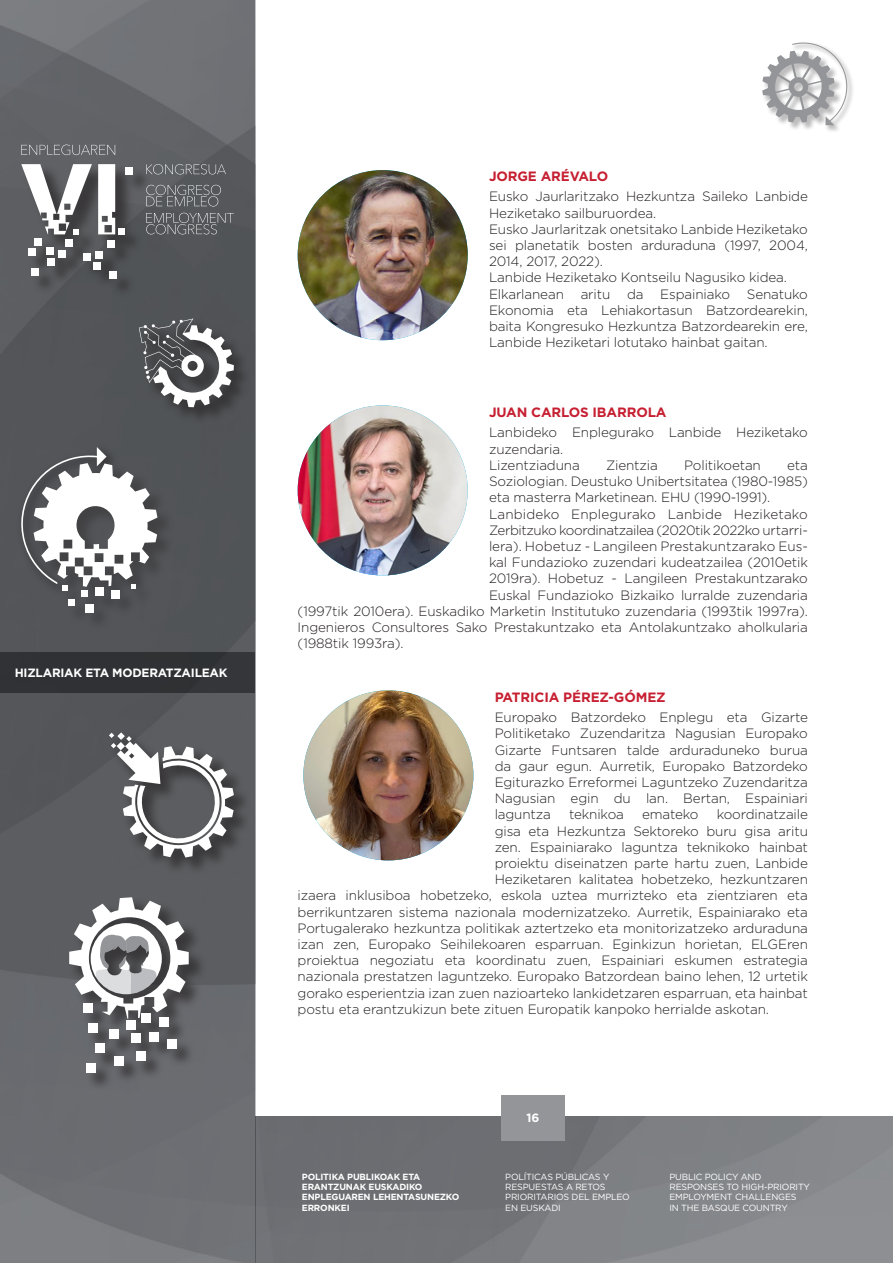
<style>
.page{position:relative;width:893px;height:1263px;background:#fff}
.page>*{position:absolute;margin:0;border:0;box-sizing:border-box;transform-origin:0 0}
.t1{font:300 13.5px/16.2px "Gotham";letter-spacing:-.01em;color:#231f20;text-align:justify}
.t2{font:700 13.5px "Gotham";letter-spacing:-.01em;color:#c61f31}
.t3{font:300 13.5px "Gotham";letter-spacing:-.03em;color:#231f20}
.t4{font:300 13.5px "Gotham";letter-spacing:.01em;color:#231f20}
.t5{font:700 12px "Gotham";letter-spacing:-.02em;color:#fff}
.t6{font:8.85px/10.2px "Gotham";letter-spacing:-.02em;color:#fff}
.t7{font:700 8.85px/10.2px "Gotham";letter-spacing:-.02em;color:#fff}
</style>
<div class="page">
<img style="left:255px;top:1116px;width:638px;height:147px">
<img style="left:0;top:0;width:255px;height:1263px">
<div style="left:22px;top:164px;width:130px;height:134px;background:#231f20;opacity:.6"></div>
<div style="left:125px;top:167px;width:8px;height:7px;background:#fff"></div>
<div style="left:66px;top:239px;width:7px;height:7px;background:#fff"></div>
<svg style="left:21px;top:164px;width:71px;height:71px"></svg>
<div style="left:28px;top:248px;width:8px;height:8px;background:#fff"></div>
<div style="left:32px;top:268px;width:7px;height:7px;background:#fff"></div>
<div style="left:58px;top:250px;width:8px;height:7px;background:#fff"></div>
<div style="left:34px;top:239px;width:8px;height:7px;background:#fff"></div>
<div style="left:46px;top:248px;width:8px;height:7px;background:#fff"></div>
<div style="left:48px;top:259px;width:7px;height:7px;background:#fff"></div>
<div style="left:107px;top:240px;width:8px;height:7px;background:#fff"></div>
<div style="left:110px;top:271px;width:7px;height:8px;background:#fff"></div>
<div style="left:83px;top:253px;width:7px;height:8px;background:#fff"></div>
<svg style="left:98px;top:164px;width:27px;height:70px"></svg>
<div style="left:95px;top:251px;width:7px;height:7px;background:#fff"></div>
<div style="left:93px;top:262px;width:8px;height:7px;background:#fff"></div>
<svg style="left:21px;top:145px;width:94px;height:10px"></svg>
<svg style="left:146px;top:164px;width:80px;height:10px"></svg>
<svg style="left:146px;top:185px;width:75px;height:21px;background:#6c6e71"></svg>
<svg style="left:146px;top:213px;width:88px;height:21px;background:#67696c"></svg>
<div style="left:138px;top:318px;width:114px;height:107px;background:#231f20;opacity:.6"></div>
<svg style="left:139px;top:318px;width:95px;height:89px"></svg>
<div style="left:68px;top:896px;width:139px;height:194px;background:#231f20;opacity:.6"></div>
<div style="left:159px;top:1017px;width:10px;height:10px;background:#fff"></div>
<div style="left:167px;top:1039px;width:10px;height:10px;background:#fff"></div>
<div style="left:95px;top:1043px;width:10px;height:10px;background:#fff"></div>
<div style="left:110px;top:1029px;width:9px;height:10px;background:#fff"></div>
<div style="left:114px;top:1056px;width:10px;height:10px;background:#fff"></div>
<div style="left:86px;top:1063px;width:10px;height:9px;background:#fff"></div>
<div style="left:88px;top:1022px;width:9px;height:10px;background:#fff"></div>
<div style="left:149px;top:1032px;width:10px;height:9px;background:#fff"></div>
<div style="left:131px;top:1033px;width:9px;height:10px;background:#fff"></div>
<div style="left:126px;top:1020px;width:10px;height:9px;background:#fff"></div>
<div style="left:141px;top:1013px;width:10px;height:10px;background:#fff"></div>
<div style="left:136px;top:1051px;width:10px;height:10px;background:#fff"></div>
<svg style="left:69px;top:897px;width:120px;height:122px"></svg>
<div style="left:16px;top:443px;width:104px;height:154px;background:#535559"></div>
<div style="left:33px;top:462px;width:142px;height:168px;background:#525457"></div>
<div style="left:68px;top:599px;width:7px;height:7px;background:#fff"></div>
<div style="left:85px;top:604px;width:9px;height:9px;background:#fff"></div>
<div style="left:111px;top:590px;width:9px;height:8px;background:#fff"></div>
<svg style="left:21px;top:447px;width:136px;height:150px"></svg>
<div style="left:108px;top:732px;width:143px;height:143px;background:#231f20;opacity:.6"></div>
<svg style="left:109px;top:732px;width:125px;height:125px"></svg>
<div style="left:501px;top:1095px;width:64px;height:45px;background:#939598"></div>
<div style="left:762px;top:50px;width:81px;height:81px;background:#231f20;opacity:.3"></div>
<svg style="left:762px;top:42px;width:90px;height:83px"></svg>
<div style="left:0;top:652px;width:255px;height:41px;background:#2f3135"></div>
<img style="left:298px;top:170px;width:170px;height:170px;border-radius:85px">
<img style="left:298px;top:405px;width:170px;height:170px;border-radius:85px">
<img style="left:303px;top:690px;width:170px;height:170px;border-radius:85px">
<p class="t5" style="left:15px;top:665px;width:214px">HIZLARIAK ETA MODERATZAILEAK</p>
<p class="t2" style="left:489px;top:167px;width:121px">JORGE ARÉVALO</p>
<p class="t1" style="left:489px;top:188px;width:320px">Eusko Jaurlaritzako Hezkuntza Saileko Lanbide<br>Heziketako sailburuordea.</p>
<p class="t1" style="left:489px;top:220px;width:320px">Eusko Jaurlaritzak onetsitako Lanbide Heziketako sei planetatik bosten arduraduna (1997, 2004, 2014, 2017, 2022).</p>
<p class="t1" style="left:489px;top:269px;width:299px">Lanbide Heziketako Kontseilu Nagusiko kidea.</p>
<p class="t1" style="left:489px;top:285px;width:320px">Elkarlanean aritu da Espainiako Senatuko Ekonomia eta Lehiakortasun Batzordearekin, baita Kongresuko Hezkuntza Batzordearekin ere, Lanbide Heziketari lotutako hainbat gaitan.</p>
<p class="t2" style="left:489px;top:403px;width:179px">JUAN CARLOS IBARROLA</p>
<p class="t1" style="left:489px;top:424px;width:320px">Lanbideko Enplegurako Lanbide Heziketako zuzendaria.</p>
<p class="t1" style="left:489px;top:457px;width:92px">Lizentziaduna</p>
<p class="t1" style="left:606px;top:457px;width:53px">Zientzia</p>
<p class="t1" style="left:684px;top:457px;width:78px">Politikoetan</p>
<p class="t1" style="left:489px;top:457px;width:320px;text-indent:298px">eta Soziologian. Deustuko Unibertsitatea (1980-1985) eta masterra Marketinean. EHU (1990-1991).</p>
<p class="t4" style="left:489px;top:505px;width:320px">Lanbideko Enplegurako Lanbide Heziketako</p>
<p class="t3" style="left:489px;top:521px;width:320px">Zerbitzuko koordinatzailea (2020tik 2022ko urtarri-</p>
<p class="t1" style="left:489px;top:538px;width:320px">lera). Hobetuz - Langileen Prestakuntzarako Eus-</p>
<p class="t1" style="left:489px;top:554px;width:320px">kal Fundazioko zuzendari kudeatzailea (2010etik</p>
<p class="t1" style="left:489px;top:570px;width:320px">2019ra). Hobetuz - Langileen Prestakuntzarako</p>
<p class="t1" style="left:489px;top:586px;width:320px">Euskal Fundazioko Bizkaiko lurralde zuzendaria</p>
<p class="t1" style="left:298px;top:602px;width:512px">(1997tik 2010era). Euskadiko Marketin Institutuko zuzendaria (1993tik 1997ra).</p>
<p class="t1" style="left:298px;top:619px;width:512px">Ingenieros Consultores Sako Prestakuntzako eta Antolakuntzako aholkularia</p>
<p class="t1" style="left:298px;top:635px;width:107px">(1988tik 1993ra).</p>
<p class="t2" style="left:495px;top:688px;width:173px">PATRICIA PÉREZ-GÓMEZ</p>
<p class="t1" style="left:495px;top:709px;width:315px">Europako Batzordeko Enplegu eta Gizarte Politiketako Zuzendaritza Nagusian Europako Gizarte Funtsaren talde arduraduneko burua da gaur egun. Aurretik, Europako Batzordeko Egiturazko Erreformei Laguntzeko Zuzendaritza Nagusian egin du lan. Bertan, Espainiari laguntza</p>
<p class="t1" style="left:569px;top:806px;width:56px">teknikoa</p>
<p class="t1" style="left:642px;top:806px;width:58px">emateko</p>
<p class="t1" style="left:717px;top:806px;width:93px">koordinatzaile</p>
<p class="t1" style="left:495px;top:822px;width:315px">gisa eta Hezkuntza Sektoreko buru gisa aritu</p>
<p class="t1" style="left:495px;top:839px;width:315px">zen. Espainiarako laguntza teknikoko hainbat</p>
<p class="t1" style="left:495px;top:855px;width:315px">proiektu diseinatzen parte hartu zuen, Lanbide</p>
<p class="t1" style="left:495px;top:871px;width:315px">Heziketaren kalitatea hobetzeko, hezkuntzaren</p>
<p class="t1" style="left:298px;top:887px;width:512px">izaera inklusiboa hobetzeko, eskola uztea murrizteko eta zientziaren eta</p>
<p class="t1" style="left:298px;top:903px;width:512px">berrikuntzaren sistema nazionala modernizatzeko. Aurretik, Espainiarako eta</p>
<p class="t1" style="left:298px;top:920px;width:512px">Portugalerako hezkuntza politikak aztertzeko eta monitorizatzeko arduraduna</p>
<p class="t1" style="left:298px;top:936px;width:512px">izan zen, Europako Seihilekoaren esparruan. Eginkizun horietan, ELGEren</p>
<p class="t1" style="left:298px;top:952px;width:512px">proiektua negoziatu eta koordinatu zuen, Espainiari eskumen estrategia</p>
<p class="t1" style="left:298px;top:968px;width:512px">nazionala prestatzen laguntzeko. Europako Batzordean baino lehen, 12 urtetik</p>
<p class="t1" style="left:298px;top:984px;width:512px">gorako esperientzia izan zuen nazioarteko lankidetzaren esparruan, eta hainbat</p>
<p class="t1" style="left:298px;top:1001px;width:473px">postu eta erantzukizun bete zituen Europatik kanpoko herrialde askotan.</p>
<p class="t5" style="left:526px;top:1110px;width:15px">16</p>
<p class="t7" style="left:302px;top:1172px;width:159px">POLITIKA PUBLIKOAK ETA<br>ERANTZUNAK EUSKADIKO<br>ENPLEGUAREN LEHENTASUNEZKO<br>ERRONKEI</p>
<p class="t6" style="left:505px;top:1171px;width:126px">POLÍTICAS PÚBLICAS Y<br>RESPUESTAS A RETOS<br>PRIORITARIOS DEL EMPLEO<br>EN EUSKADI</p>
<p class="t6" style="left:669px;top:1171px;width:142px">PUBLIC POLICY AND<br>RESPONSES TO HIGH-PRIORITY<br>EMPLOYMENT CHALLENGES<br>IN THE BASQUE COUNTRY</p>
</div>
